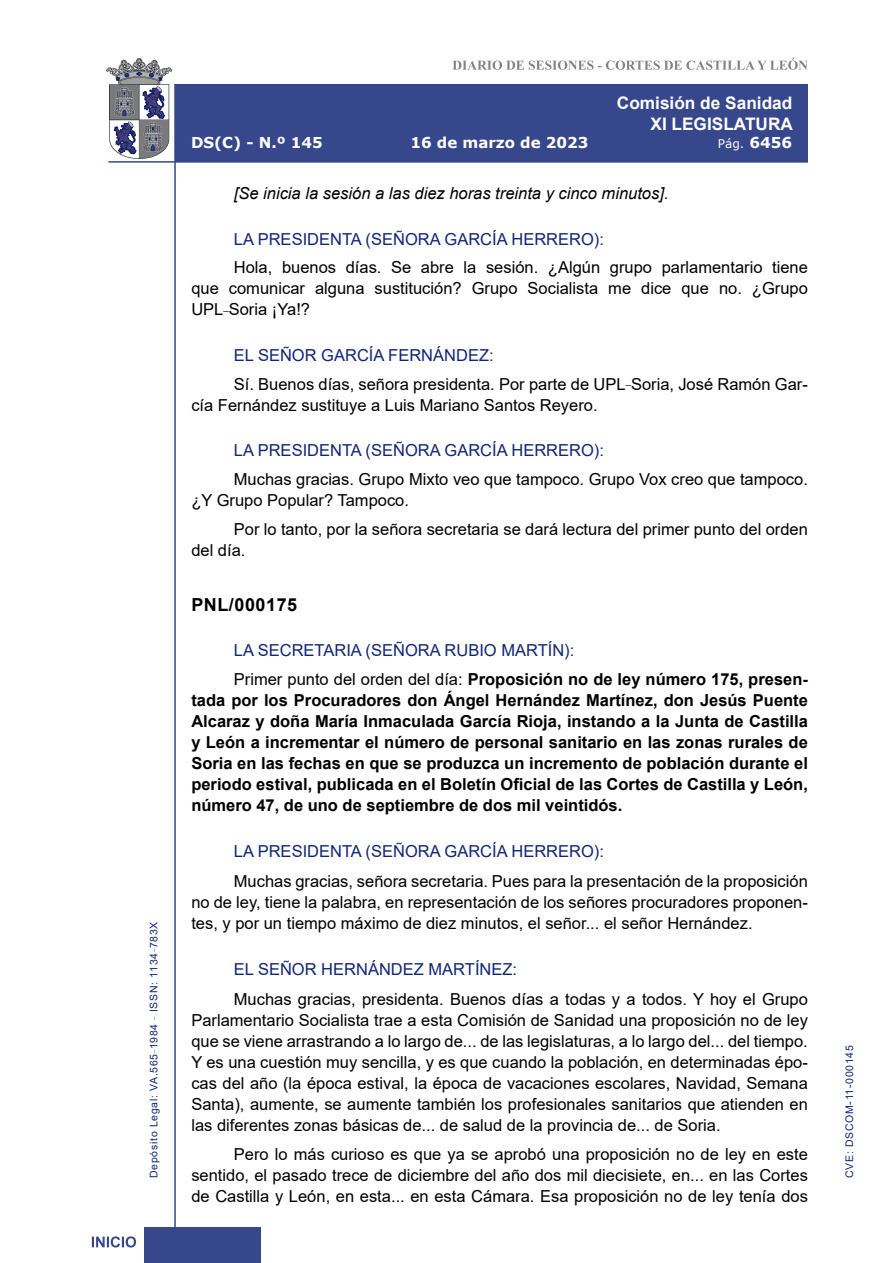
<style>
.page{position:relative;width:893px;height:1263px;background:#fff}
.page>*{position:absolute;margin:0;border:0;box-sizing:border-box;transform-origin:0 0}
.MarcadorPrimerNivel{font:700 18px "Arial";letter-spacing:.03em;color:#000}
.t1{font:700 17.25px/20.7px "Arial";color:#fff;text-align:right}
.t2{font:16.5px/21px "Arial";color:#000;text-align:justify}
.t3{font:700 16.5px/21px "Arial";color:#000;text-align:justify}
.Orador{font:16.5px "Arial";color:#122678}
.t4{font:italic 16.5px "Arial";color:#000}
.t5{font:700 15px "Verdana";color:#fff}
.t6{font:12px "Verdana";color:#fff}
.t7{font:10.5px "Arial";letter-spacing:.065em;color:#122678}
.s1{font-weight:700;font-size:15px}
.s2{font-weight:400}
</style>
<div class="page">
<svg style="left:452px;top:58px;width:356px;height:12px"></svg>
<hr style="left:174px;top:84px;width:2px;height:1179px;background:#36478c">
<div style="left:144px;top:1227px;width:117px;height:36px;background:#36478c"></div>
<div style="left:175px;top:84px;width:633px;height:78px;background:#36478c"></div>
<hr style="left:108px;top:161px;width:700px;height:2px;background:#36478c">
<svg style="left:92px;top:1236px;width:44px;height:11px"></svg>
<svg style="left:106px;top:58px;width:66px;height:101px"></svg>
<p class="t7" style="left:146px;top:1178px;width:258px;rotate:-90deg">Depósito Legal: VA.565<sup>_</sup>1984 <sup>_</sup> ISSN: 1134<sup>_</sup>783X</p>
<p class="t1" style="left:617px;top:93px;width:178px">Comisión de Sanidad<br>XI LEGISLATURA</p>
<p class="t5" style="left:191px;top:132px;width:133px">DS(C) - N.º 145</p>
<p class="t5" style="left:410px;top:132px;width:180px">16 de marzo de 2023</p>
<p class="t6" style="left:718px;top:135px;width:76px">Pág. <span class="s1">6456</span></p>
<p class="t4" style="left:234px;top:183px;width:436px">[Se inicia la sesión a las diez horas treinta y cinco minutos].</p>
<p class="Orador" style="left:234px;top:228px;width:372px">LA PRESIDENTA (SEÑORA GARCÍA HERRERO):</p>
<p class="t2" style="left:191px;top:257px;width:618px;text-indent:43px">Hola, buenos días. Se abre la sesión. ¿Algún grupo parlamentario tiene que comunicar alguna sustitución? Grupo Socialista me dice que no. ¿Grupo UPL<sup>_</sup>Soria ¡Ya!?</p>
<p class="Orador" style="left:234px;top:344px;width:261px">EL SEÑOR GARCÍA FERNÁNDEZ:</p>
<p class="t2" style="left:191px;top:373px;width:618px;text-indent:43px">Sí. Buenos días, señora presidenta. Por parte de UPL<sup>_</sup>Soria, José Ramón Gar&shy;cía Fernández sustituye a Luis Mariano Santos Reyero.</p>
<p class="Orador" style="left:234px;top:439px;width:372px">LA PRESIDENTA (SEÑORA GARCÍA HERRERO):</p>
<p class="t2" style="left:191px;top:469px;width:618px;text-indent:43px">Muchas gracias. Grupo Mixto veo que tampoco. Grupo Vox creo que tampoco. ¿Y Grupo Popular? Tampoco.</p>
<p class="t2" style="left:191px;top:518px;width:618px;text-indent:43px">Por lo tanto, por la señora secretaria se dará lectura del primer punto del orden del día.</p>
<p class="MarcadorPrimerNivel" style="left:191px;top:591px;width:107px">PNL/000175</p>
<p class="Orador" style="left:234px;top:639px;width:342px">LA SECRETARIA (SEÑORA RUBIO MARTÍN):</p>
<p class="t3" style="left:191px;top:669px;width:618px;text-indent:43px"><span class="s2">Primer punto del orden del día:</span> Proposición no de ley número 175, presen&shy;tada por los Procuradores don Ángel Hernández Martínez, don Jesús Puente Alcaraz y doña María Inmaculada García Rioja, instando a la Junta de Castilla y León a incrementar el número de personal sanitario en las zonas rurales de Soria en las fechas en que se produzca un incremento de población durante el periodo estival, publicada en el Boletín Oficial de las Cortes de Castilla y León, número 47, de uno de septiembre de dos mil veintidós.</p>
<p class="Orador" style="left:234px;top:840px;width:372px">LA PRESIDENTA (SEÑORA GARCÍA HERRERO):</p>
<p class="t2" style="left:191px;top:870px;width:618px;text-indent:43px">Muchas gracias, señora secretaria. Pues para la presentación de la proposición no de ley, tiene la palabra, en representación de los señores procuradores proponen&shy;tes, y por un tiempo máximo de diez minutos, el señor... el señor Hernández.</p>
<p class="Orador" style="left:234px;top:958px;width:285px">EL SEÑOR HERNÁNDEZ MARTÍNEZ:</p>
<p class="t2" style="left:191px;top:988px;width:618px;text-indent:43px">Muchas gracias, presidenta. Buenos días a todas y a todos. Y hoy el Grupo Parlamentario Socialista trae a esta Comisión de Sanidad una proposición no de ley que se viene arrastrando a lo largo de... de las legislaturas, a lo largo del... del tiempo.<br>Y es una cuestión muy sencilla, y es que cuando la población, en determinadas épo&shy;cas del año (la época estival, la época de vacaciones escolares, Navidad, Semana Santa), aumente, se aumente también los profesionales sanitarios que atienden en las diferentes zonas básicas de... de salud de la provincia de... de Soria.</p>
<p class="t2" style="left:191px;top:1144px;width:618px;text-indent:43px">Pero lo más curioso es que ya se aprobó una proposición no de ley en este sentido, el pasado trece de diciembre del año dos mil diecisiete, en... en las Cortes de Castilla y León, en esta... en esta Cámara. Esa proposición no de ley tenía dos</p>
<p class="t7" style="left:842px;top:1178px;width:134px;rotate:-90deg">CVE: DSCOM-11-000145</p>
</div>
